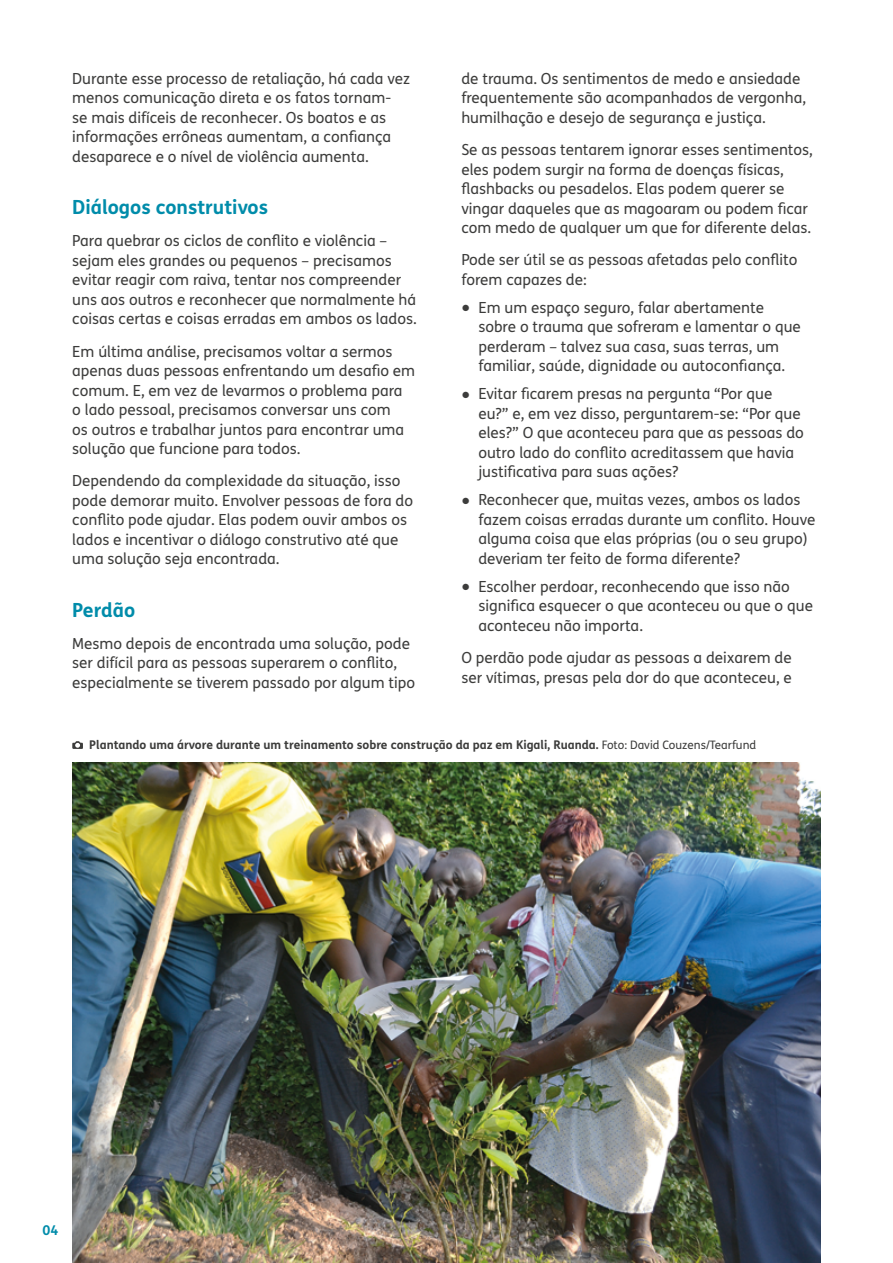
<style>
.page{position:relative;width:893px;height:1263px;background:#fff}
.page>*{position:absolute;margin:0;border:0;box-sizing:border-box;transform-origin:0 0}
.Heading_2__2aft_befo{font:700 19.5px "FS Me";color:#008caa}
.Body{font:15.3px/19.5px "FS Me";color:#3c3c3b}
.Body_bullet{font:15.3px/19.5px "FS Me";color:#3c3c3b}
.t1{font:700 13.5px "FS Me";color:#008caa}
.Photo_caption{font:700 12px "FS Me";color:#3c3c3b}
.s1{font-size:25.95px}
.s2{font-weight:400;font-size:11.7px}
</style>
<div class="page">
<svg style="left:72px;top:741px;width:11px;height:8px"></svg>
<img style="left:72px;top:762px;width:749px;height:501px">
<p class="Body" style="left:72px;top:68px;width:339px">Durante esse processo de retaliação, há cada vez menos comunicação direta e os fatos tornam&shy;se mais difíceis de reconhecer. Os boatos e as informações errôneas aumentam, a confiança desaparece e o nível de violência aumenta.</p>
<h2 class="Heading_2__2aft_befo" style="left:72px;top:192px;width:197px">Diálogos construtivos</h2>
<p class="Body" style="left:72px;top:231px;width:346px">Para quebrar os ciclos de conflito e violência – sejam eles grandes ou pequenos – precisamos evitar reagir com raiva, tentar nos compreender uns aos outros e reconhecer que normalmente há coisas certas e coisas erradas em ambos os lados.</p>
<p class="Body" style="left:72px;top:341px;width:344px">Em última análise, precisamos voltar a sermos apenas duas pessoas enfrentando um desafio em comum. E, em vez de levarmos o problema para<br>o lado pessoal, precisamos conversar uns com<br>os outros e trabalhar juntos para encontrar uma solução que funcione para todos.</p>
<p class="Body" style="left:72px;top:471px;width:342px">Dependendo da complexidade da situação, isso pode demorar muito. Envolver pessoas de fora do conflito pode ajudar. Elas podem ouvir ambos os lados e incentivar o diálogo construtivo até que uma solução seja encontrada.</p>
<h2 class="Heading_2__2aft_befo" style="left:72px;top:595px;width:64px">Perdão</h2>
<p class="Body" style="left:72px;top:633px;width:344px">Mesmo depois de encontrada uma solução, pode ser difícil para as pessoas superarem o conflito, especialmente se tiverem passado por algum tipo</p>
<p class="Body" style="left:461px;top:68px;width:346px">de trauma. Os sentimentos de medo e ansiedade frequentemente são acompanhados de vergonha, humilhação e desejo de segurança e justiça.</p>
<p class="Body" style="left:461px;top:140px;width:353px">Se as pessoas tentarem ignorar esses sentimentos, eles podem surgir na forma de doenças físicas, flashbacks ou pesadelos. Elas podem querer se vingar daqueles que as magoaram ou podem ficar com medo de qualquer um que for diferente delas.</p>
<p class="Body" style="left:461px;top:250px;width:338px">Pode ser útil se as pessoas afetadas pelo conflito forem capazes de:</p>
<p class="Body_bullet" style="left:478px;top:297px;width:324px;text-indent:-17px"><span class="s1">•</span> Em um espaço seguro, falar abertamente sobre o trauma que sofreram e lamentar o que perderam – talvez sua casa, suas terras, um familiar, saúde, dignidade ou autoconfiança.</p>
<p class="Body_bullet" style="left:478px;top:384px;width:327px;text-indent:-17px"><span class="s1">•</span> Evitar ficarem presas na pergunta “Por que eu?” e, em vez disso, perguntarem-se: “Por que eles?” O que aconteceu para que as pessoas do outro lado do conflito acreditassem que havia justificativa para suas ações?</p>
<p class="Body_bullet" style="left:478px;top:490px;width:339px;text-indent:-17px"><span class="s1">•</span> Reconhecer que, muitas vezes, ambos os lados fazem coisas erradas durante um conflito. Houve alguma coisa que elas próprias (ou o seu grupo) deveriam ter feito de forma diferente?</p>
<p class="Body_bullet" style="left:478px;top:576px;width:336px;text-indent:-17px"><span class="s1">•</span> Escolher perdoar, reconhecendo que isso não significa esquecer o que aconteceu ou que o que aconteceu não importa.</p>
<p class="Body" style="left:461px;top:648px;width:332px">O perdão pode ajudar as pessoas a deixarem de ser vítimas, presas pela dor do que aconteceu, e</p>
<p class="Photo_caption" style="left:89px;top:735px;width:668px">Plantando uma árvore durante um treinamento sobre construção da paz em Kigali, Ruanda. <span class="s2">Foto: David Couzens/Tearfund</span></p>
<p class="t1" style="left:43px;top:1220px;width:17px">04</p>
</div>
